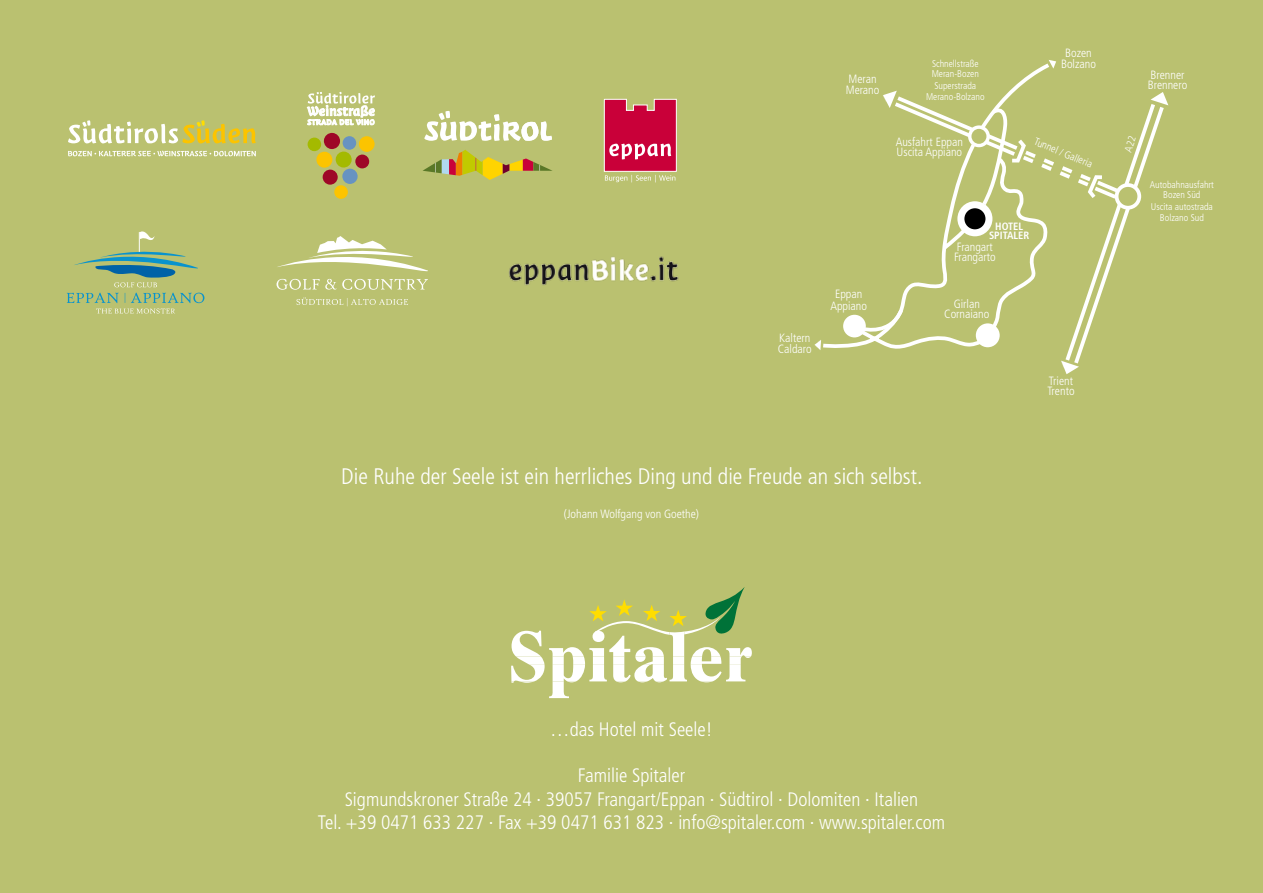
<style>
.page{position:relative;width:1263px;height:893px;background:#bac170}
.page>*{position:absolute;margin:0;border:0;box-sizing:border-box;transform-origin:0 0}
.t1{font:300 condensed 22.5px "Frutiger";color:#fff}
.t2{font:300 condensed 19.5px/23.4px "Frutiger";color:#fff;text-align:center}
.t3{font:300 condensed 12px/10.5px "Frutiger";color:#fff}
.t4{font:300 condensed 10.5px "Frutiger";color:#fff}
.t5{font:700 condensed 10.5px/9.3px "Frutiger";color:#fff;text-align:center}
.t6{font:300 condensed 9.75px/10.5px "Frutiger";color:#fff;text-align:center}
</style>
<div class="page">
<svg style="left:511px;top:587px;width:241px;height:111px"></svg>
<div style="left:334px;top:185px;width:14px;height:14px;background:#fcc400;border-radius:50%"></div>
<div style="left:342px;top:168px;width:16px;height:16px;background:#6793c1;border-radius:50%"></div>
<div style="left:316px;top:151px;width:17px;height:17px;background:#fcc400;border-radius:50%"></div>
<div style="left:342px;top:136px;width:14px;height:14px;background:#6793c1;border-radius:50%"></div>
<div style="left:324px;top:133px;width:16px;height:16px;background:#9e0727;border-radius:50%"></div>
<svg style="left:322px;top:169px;width:16px;height:16px"></svg>
<div style="left:335px;top:151px;width:17px;height:17px;background:#a4ba00;border-radius:50%"></div>
<div style="left:359px;top:136px;width:16px;height:16px;background:#fcc400;border-radius:50%"></div>
<div style="left:307px;top:137px;width:14px;height:14px;background:#a4ba00;border-radius:50%"></div>
<div style="left:355px;top:154px;width:14px;height:15px;background:#9e0727;border-radius:50%"></div>
<svg style="left:307px;top:92px;width:68px;height:33px"></svg>
<svg style="left:423px;top:150px;width:129px;height:30px"></svg>
<svg style="left:424px;top:111px;width:128px;height:30px"></svg>
<svg style="left:68px;top:151px;width:188px;height:5px"></svg>
<svg style="left:68px;top:120px;width:188px;height:23px"></svg>
<svg style="left:603px;top:98px;width:74px;height:84px;background:#cd415c"></svg>
<svg style="left:67px;top:293px;width:137px;height:21px"></svg>
<svg style="left:74px;top:231px;width:124px;height:56px"></svg>
<img style="left:509px;top:256px;width:170px;height:29px">
<svg style="left:296px;top:297px;width:112px;height:9px"></svg>
<svg style="left:277px;top:236px;width:151px;height:54px"></svg>
<svg style="left:823px;top:63px;width:226px;height:285px"></svg>
<div style="left:843px;top:315px;width:23px;height:22px;background:#fff;border-radius:50%"></div>
<svg style="left:1049px;top:60px;width:7px;height:9px"></svg>
<svg style="left:815px;top:340px;width:6px;height:10px"></svg>
<svg style="left:860px;top:135px;width:23px;height:200px"></svg>
<svg style="left:883px;top:91px;width:285px;height:283px"></svg>
<p class="t3" style="left:846px;top:74px;width:35px">Meran<br>Merano</p>
<p class="t6" style="left:932px;top:58px;width:49px;text-align:left">Schnellstraße<br>Meran-Bozen</p>
<p class="t6" style="left:926px;top:81px;width:60px">Superstrada<br>Merano-Bolzano</p>
<p class="t3" style="left:896px;top:136px;width:69px">Ausfahrt Eppan<br>Uscita Appiano</p>
<p class="t3" style="left:1061px;top:48px;width:36px;text-align:center">Bozen<br>Bolzano</p>
<p class="t4" style="left:1037px;top:136px;width:65px;rotate:22deg">Tunnel/ Galleria</p>
<p class="t5" style="left:989px;top:221px;width:36px">HOTEL<br>SPITALER</p>
<p class="t3" style="left:954px;top:242px;width:43px">Frangart<br>Frangarto</p>
<p class="t3" style="left:778px;top:333px;width:36px">Kaltern<br>Caldaro</p>
<p class="t3" style="left:830px;top:288px;width:38px;line-height:12px;text-align:center">Eppan<br>Appiano</p>
<p class="t3" style="left:944px;top:299px;width:47px;text-align:center">Girlan<br>Cornaiano</p>
<p class="t1" style="left:341px;top:463px;width:583px">Die Ruhe der Seele ist ein herrliches Ding und die Freude an sich selbst.</p>
<p class="t3" style="left:564px;top:509px;width:137px">(Johann Wolfgang von Goethe)</p>
<p class="t3" style="left:1047px;top:375px;width:29px">Trient<br>Trento</p>
<p class="t3" style="left:1148px;top:70px;width:41px">Brenner<br>Brennero</p>
<p class="t6" style="left:1150px;top:179px;width:66px">Autobahnausfahrt<br>Bozen Süd</p>
<p class="t6" style="left:1151px;top:202px;width:63px">U scita autostrada<br>Bolzano Sud</p>
<p class="t2" style="left:550px;top:717px;width:164px">…das Hotel mit Seele!</p>
<p class="t2" style="left:318px;top:764px;width:629px">Familie Spitaler<br>Sigmundskroner Straße 24 · 39057 Frangart/Eppan · Südtirol · Dolomiten · Italien<br>Tel. +39 0471 633 227 · Fax +39 0471 631 823 · info@spitaler.com · www.spitaler.com</p>
</div>
